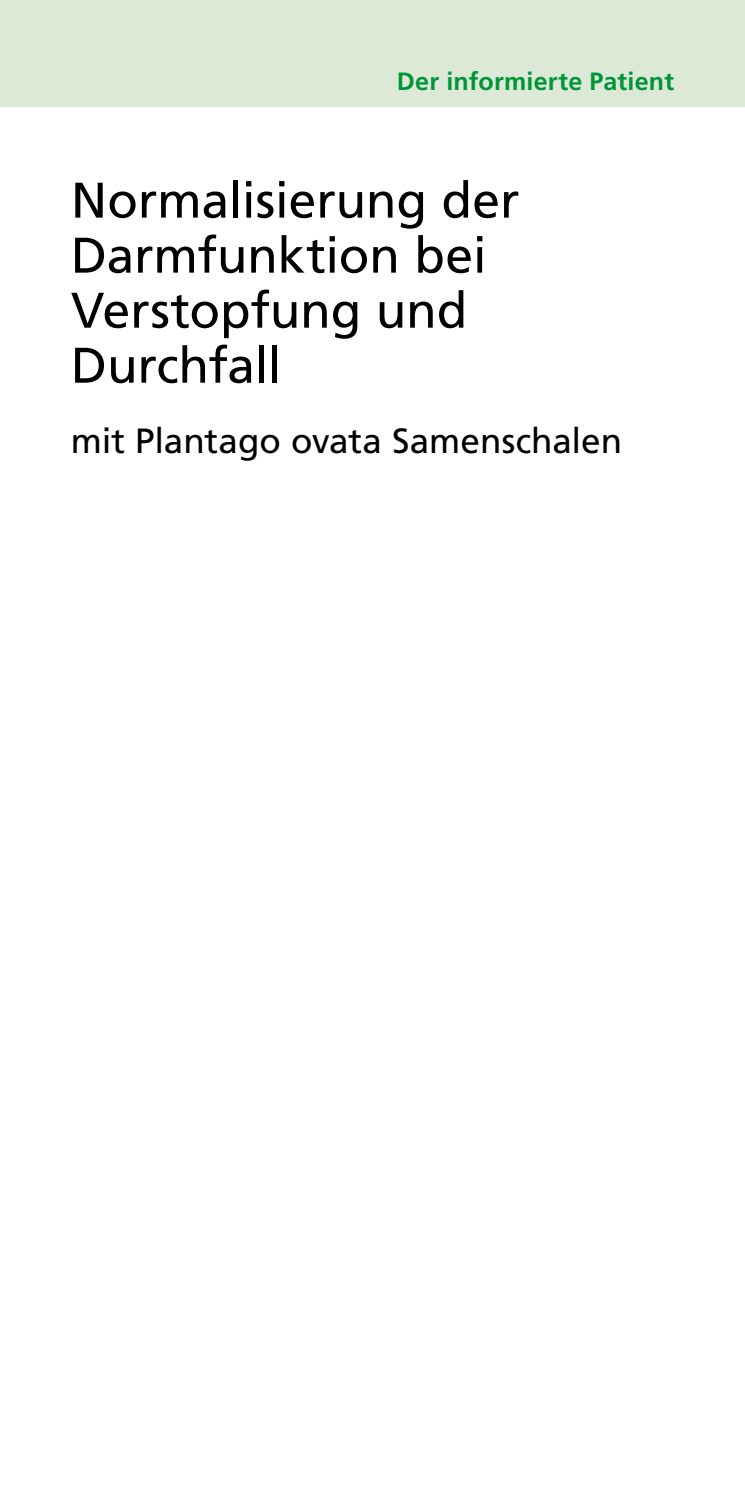
<style>
.page{position:relative;width:745px;height:1489px;background:#fff}
.page>*{position:absolute;margin:0;border:0;box-sizing:border-box;transform-origin:0 0}
.t1{font:50px/55px "Frutiger LT Std";letter-spacing:-.005em;color:#000}
.t2{font:35px "Frutiger LT Std";color:#000}
.t3{font:700 25px "Frutiger LT Std";letter-spacing:.01em;color:#009539}
</style>
<div class="page">
<div style="left:0;top:0;width:744px;height:106px;background:#dde9d7"></div>
<p class="t3" style="left:396px;top:66px;width:279px">Der informierte Patient</p>
<p class="t1" style="left:71px;top:173px;width:450px">Normalisierung der<br>Darmfunktion bei<br>Verstopfung und<br>Durchfall</p>
<p class="t2" style="left:71px;top:420px;width:552px">mit Plantago ovata Samenschalen</p>
</div>
